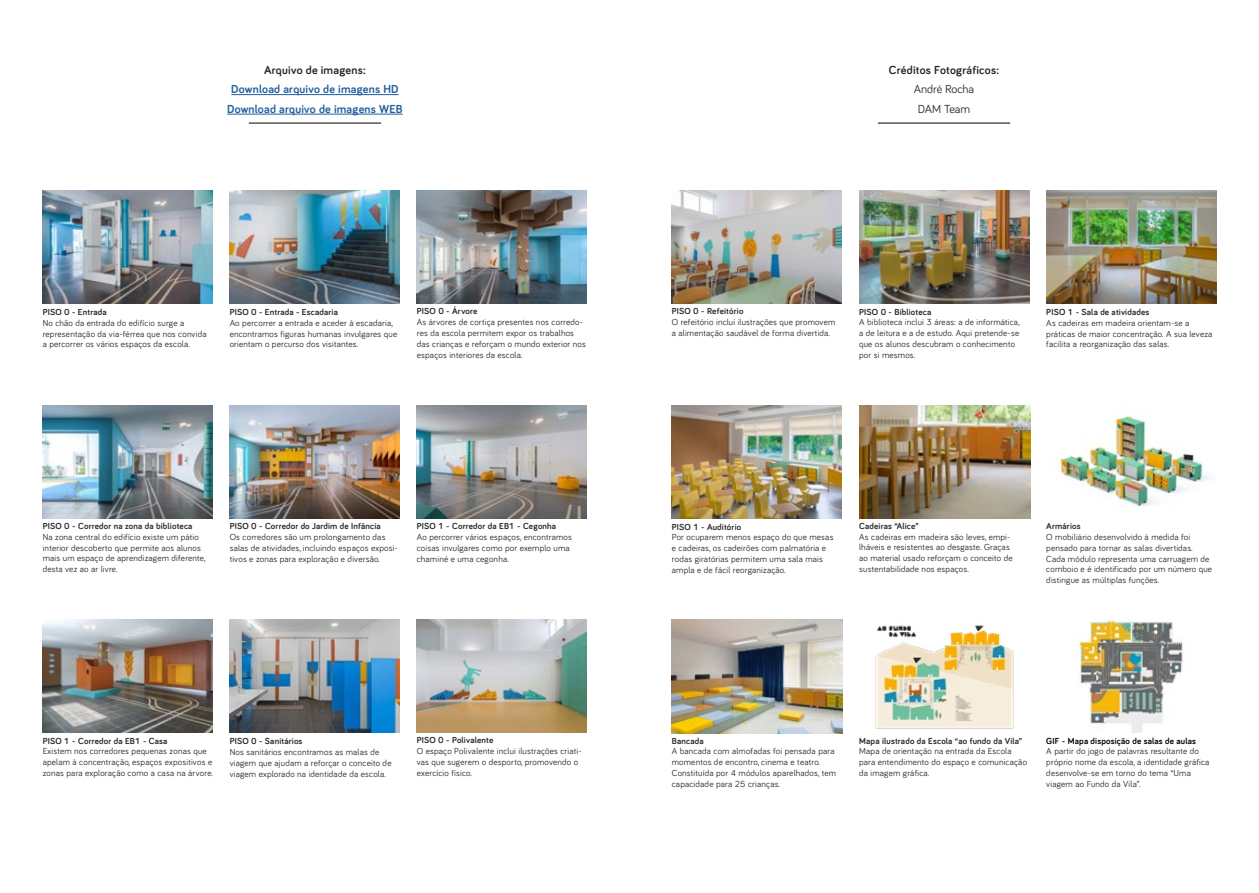
<style>
.page{position:relative;width:1259px;height:893px;background:#fff}
.page>*{position:absolute;margin:0;border:0;box-sizing:border-box;transform-origin:0 0}
.t1{font:700 12px/19.5px "Bariol";letter-spacing:.02em;color:#215e9e;text-align:center}
.t2{font:700 12px "Bariol";letter-spacing:.02em;color:#282829}
.t3{font:12px/19.5px "Bariol";letter-spacing:-.005em;color:#292829;text-align:center}
.t4{font:9px/10.8px "Bariol";letter-spacing:.02em;color:#292829}
.t5{font:700 9px "Bariol";letter-spacing:.02em;color:#292829}
.t6{font:700 9px "Bariol";letter-spacing:.02em;color:#000}
</style>
<div class="page">
<img style="left:1059px;top:415px;width:151px;height:91px">
<img style="left:230px;top:191px;width:169px;height:113px">
<img style="left:672px;top:620px;width:170px;height:113px">
<hr style="left:249px;top:123px;width:132px;height:1px;background:#000">
<hr style="left:878px;top:123px;width:132px;height:1px;background:#000">
<hr style="left:231px;top:94px;width:167px;height:1px;background:#215e9e">
<hr style="left:227px;top:114px;width:176px;height:1px;background:#215e9e">
<img style="left:43px;top:191px;width:170px;height:113px">
<img style="left:417px;top:405px;width:170px;height:113px">
<img style="left:859px;top:191px;width:170px;height:113px">
<img style="left:1078px;top:620px;width:105px;height:113px">
<img style="left:1046px;top:191px;width:170px;height:113px">
<img style="left:417px;top:620px;width:170px;height:113px">
<img style="left:417px;top:191px;width:170px;height:113px">
<img style="left:43px;top:620px;width:170px;height:113px">
<img style="left:230px;top:620px;width:169px;height:113px">
<img style="left:672px;top:405px;width:169px;height:113px">
<img style="left:672px;top:191px;width:169px;height:113px">
<img style="left:875px;top:625px;width:139px;height:104px">
<img style="left:43px;top:405px;width:170px;height:113px">
<img style="left:230px;top:405px;width:169px;height:113px">
<img style="left:859px;top:405px;width:171px;height:113px">
<h1 class="t2" style="left:264px;top:61px;width:103px">Arquivo de imagens:</h1>
<h1 class="t1" style="left:227px;top:79px;width:177px">Download arquivo de imagens HD<br>Download arquivo de imagens WEB</h1>
<p class="t5" style="left:43px;top:306px;width:66px">PISO 0 - Entrada</p>
<p class="t4" style="left:43px;top:317px;width:165px">No chão da entrada do edifício surge a representação da via-férrea que nos convida a percorrer os vários espaços da escola.</p>
<p class="t5" style="left:230px;top:306px;width:110px">PISO 0 - Entrada - Escadaria</p>
<p class="t4" style="left:230px;top:317px;width:169px">Ao percorrer a entrada e aceder à escadaria, encontramos figuras humanas invulgares que orientam o percurso dos visitantes.</p>
<p class="t5" style="left:417px;top:305px;width:62px">PISO 0 - Árvore</p>
<p class="t4" style="left:417px;top:316px;width:171px">As árvores de cortiça presentes nos corredo&shy;res da escola permitem expor os trabalhos das crianças e reforçam o mundo exterior nos espaços interiores da escola.</p>
<p class="t5" style="left:43px;top:520px;width:151px">PISO 0 - Corredor na zona da biblioteca</p>
<p class="t4" style="left:43px;top:531px;width:164px">Na zona central do edifício existe um pátio interior descoberto que permite aos alunos mais um espaço de aprendizagem diferente, desta vez ao ar livre.</p>
<p class="t5" style="left:230px;top:520px;width:153px">PISO 0 - Corredor do Jardim de Infância</p>
<p class="t4" style="left:230px;top:531px;width:170px">Os corredores são um prolongamento das salas de atividades, incluindo espaços exposi&shy;tivos e zonas para exploração e diversão.</p>
<p class="t5" style="left:417px;top:520px;width:141px">PISO 1 - Corredor da EB1 - Cegonha</p>
<p class="t4" style="left:417px;top:531px;width:157px">Ao percorrer vários espaços, encontramos coisas invulgares como por exemplo uma chaminé e uma cegonha.</p>
<p class="t5" style="left:43px;top:734px;width:126px">PISO 1 - Corredor da EB1 - Casa</p>
<p class="t4" style="left:43px;top:746px;width:172px">Existem nos corredores pequenas zonas que apelam à concentração, espaços expositivos e zonas para exploração como a casa na árvore.</p>
<p class="t5" style="left:230px;top:735px;width:74px">PISO 0 - Sanitários</p>
<p class="t4" style="left:230px;top:746px;width:163px">Nos sanitários encontramos as malas de viagem que ajudam a reforçar o conceito de viagem explorado na identidade da escola.</p>
<p class="t5" style="left:417px;top:734px;width:78px">PISO 0 - Polivalente</p>
<p class="t4" style="left:417px;top:745px;width:166px">O espaço Polivalente inclui ilustrações criati&shy;vas que sugerem o desporto, promovendo o exercício físico.</p>
<h1 class="t2" style="left:889px;top:61px;width:112px">Créditos Fotográficos:</h1>
<h1 class="t3" style="left:914px;top:79px;width:62px">André Rocha<br>DAM Team</h1>
<p class="t5" style="left:672px;top:305px;width:73px">PISO 0 - Refeitório</p>
<p class="t4" style="left:672px;top:316px;width:165px">O refeitório inclui ilustrações que promovem a alimentação saudável de forma divertida.</p>
<p class="t5" style="left:859px;top:305px;width:74px">PISO 0 - Biblioteca</p>
<p class="t4" style="left:859px;top:317px;width:162px">A biblioteca inclui 3 áreas: a de informática, a de leitura e a de estudo. Aqui pretende-se que os alunos descubram o conhecimento por si mesmos.</p>
<p class="t5" style="left:1046px;top:306px;width:105px">PISO 1 - Sala de atividades</p>
<p class="t4" style="left:1046px;top:317px;width:168px">As cadeiras em madeira orientam-se a práticas de maior concentração. A sua leveza facilita a reorganização das salas.</p>
<p class="t5" style="left:672px;top:520px;width:71px">PISO 1 - Auditório</p>
<p class="t4" style="left:672px;top:531px;width:163px">Por ocuparem menos espaço do que mesas e cadeiras, os cadeirões com palmatória e rodas giratórias permitem uma sala mais ampla e de fácil reorganização.</p>
<p class="t5" style="left:859px;top:519px;width:61px">Cadeiras “Alice”</p>
<p class="t4" style="left:859px;top:531px;width:155px">As cadeiras em madeira são leves, empi&shy;lháveis e resistentes ao desgaste. Graças ao material usado reforçam o conceito de sustentabilidade nos espaços.</p>
<p class="t5" style="left:1046px;top:520px;width:36px">Armários</p>
<p class="t4" style="left:1046px;top:531px;width:167px">O mobiliário desenvolvido à medida foi pensado para tornar as salas divertidas.<br>Cada módulo representa uma carruagem de comboio e é identificado por um número que distingue as múltiplas funções.</p>
<p class="t5" style="left:672px;top:734px;width:33px">Bancada</p>
<p class="t4" style="left:672px;top:746px;width:166px">A bancada com almofadas foi pensada para momentos de encontro, cinema e teatro.<br>Constituída por 4 módulos aparelhados, tem capacidade para 25 crianças.</p>
<p class="t5" style="left:859px;top:734px;width:164px">Mapa ilustrado da Escola “ao fundo da Vila”</p>
<p class="t4" style="left:859px;top:746px;width:169px">Mapa de orientação na entrada da Escola para entendimento do espaço e comunicação da imagem gráfica.</p>
<p class="t6" style="left:1046px;top:734px;width:151px">GIF - Mapa disposição de salas de aulas</p>
<p class="t4" style="left:1046px;top:746px;width:165px">A partir do jogo de palavras resultante do próprio nome da escola, a identidade gráfica desenvolve-se em torno do tema “Uma viagem ao Fundo da Vila”.</p>
</div>
